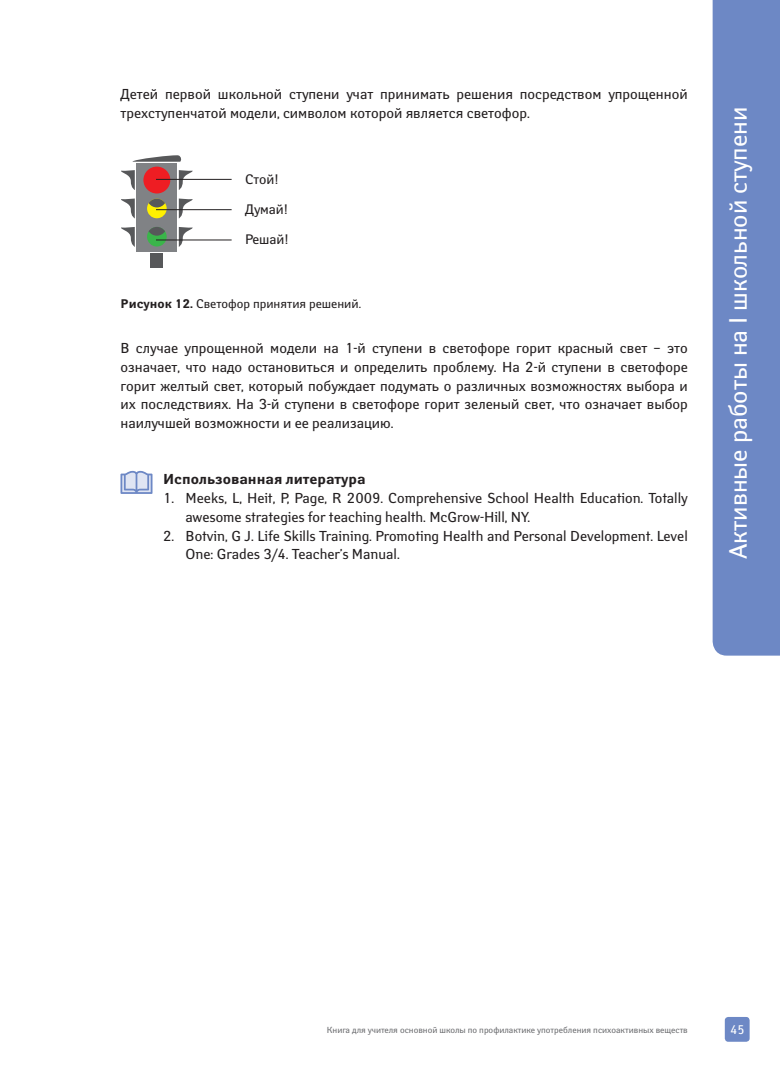
<style>
.page{position:relative;width:780px;height:1088px;background:#fff}
.page>*{position:absolute;margin:0;border:0;box-sizing:border-box;transform-origin:0 0}
.t1{font:25px "Yanus";color:#fff}
.t2{font:14.38px/18.8px "Yanus";color:#231f20}
.t3{font:700 14.38px "Yanus";color:#231f20}
.t4{font:13.75px "Yanus";color:#231f20}
.t5{font:12.5px "Yanus";color:#231f20}
.t6{font:12.5px "Yanus";color:#fff}
.t7{font:8.75px "Yanus";color:#6c6d70}
.s1{font-weight:700}
</style>
<div class="page">
<div style="left:724px;top:1017px;width:25px;height:25px;background:#6d88c5;border-radius:3px"></div>
<div style="left:712px;top:0;width:68px;height:656px;background:#6d88c5"></div>
<div style="left:137px;top:163px;width:40px;height:89px;background:#808285"></div>
<div style="left:150px;top:254px;width:13px;height:14px;background:#57585a"></div>
<div style="left:143px;top:167px;width:27px;height:26px;background:#ee1d23;border-radius:50%"></div>
<svg style="left:179px;top:170px;width:14px;height:20px"></svg>
<svg style="left:121px;top:170px;width:14px;height:20px"></svg>
<svg style="left:147px;top:199px;width:20px;height:19px"></svg>
<div style="left:149px;top:199px;width:16px;height:8px;background:#57585a;border-radius:50%"></div>
<svg style="left:179px;top:198px;width:14px;height:20px"></svg>
<svg style="left:121px;top:198px;width:14px;height:20px"></svg>
<div style="left:147px;top:227px;width:20px;height:19px;background:#3ab54a;border-radius:50%"></div>
<div style="left:149px;top:227px;width:16px;height:9px;background:#57585a;border-radius:50%"></div>
<svg style="left:179px;top:227px;width:14px;height:20px"></svg>
<svg style="left:121px;top:227px;width:14px;height:20px"></svg>
<svg style="left:132px;top:155px;width:50px;height:7px"></svg>
<hr style="left:156px;top:179px;width:75px;height:1px;background:#231f20">
<hr style="left:156px;top:209px;width:75px;height:1px;background:#231f20">
<hr style="left:156px;top:239px;width:75px;height:1px;background:#231f20">
<svg style="left:120px;top:471px;width:32px;height:23px"></svg>
<p class="t2" style="left:120px;top:85px;width:568px">Детей первой школьной ступени учат принимать решения посредством упрощенной трехступенчатой модели, символом которой является светофор.</p>
<p class="t4" style="left:245px;top:171px;width:35px">Стой!</p>
<p class="t4" style="left:245px;top:201px;width:45px">Думай!</p>
<p class="t4" style="left:245px;top:231px;width:45px">Решай!</p>
<p class="t5" style="left:120px;top:296px;width:242px"><span class="s1">Рисунок 12.</span> Светофор принятия решений.</p>
<p class="t2" style="left:120px;top:339px;width:568px;text-align:justify">В случае упрощенной модели на 1-й ступени в светофоре горит красный свет – это означает, что надо остановиться и определить проблему. На 2-й ступени в светофоре горит желтый свет, который побуждает подумать о различных возможностях выбора и их последствиях. На 3-й ступени в светофоре горит зеленый свет, что означает выбор наилучшей возможности и ее реализацию.</p>
<p class="t3" style="left:163px;top:471px;width:204px">Использованная литература</p>
<p class="t2" style="left:185px;top:489px;width:503px;text-indent:-22px">1. Meeks, L, Heit, P, Page, R 2009. Comprehensive School Health Education. Totally awesome strategies for teaching health. McGrow-Hill, NY.</p>
<p class="t2" style="left:185px;top:526px;width:503px;text-indent:-22px">2. Botvin, G J. Life Skills Training. Promoting Health and Personal Development. Level<br>One: Grades 3/4. Teacher’s Manual.</p>
<h1 class="t1" style="left:722px;top:559px;width:454px;rotate:-90deg">Активные работы на I школьной ступени</h1>
<p class="t7" style="left:327px;top:1024px;width:362px">Книга для учителя основной школы по профилактике употребления психоактивных веществ</p>
<p class="t6" style="left:730px;top:1022px;width:16px">45</p>
</div>
